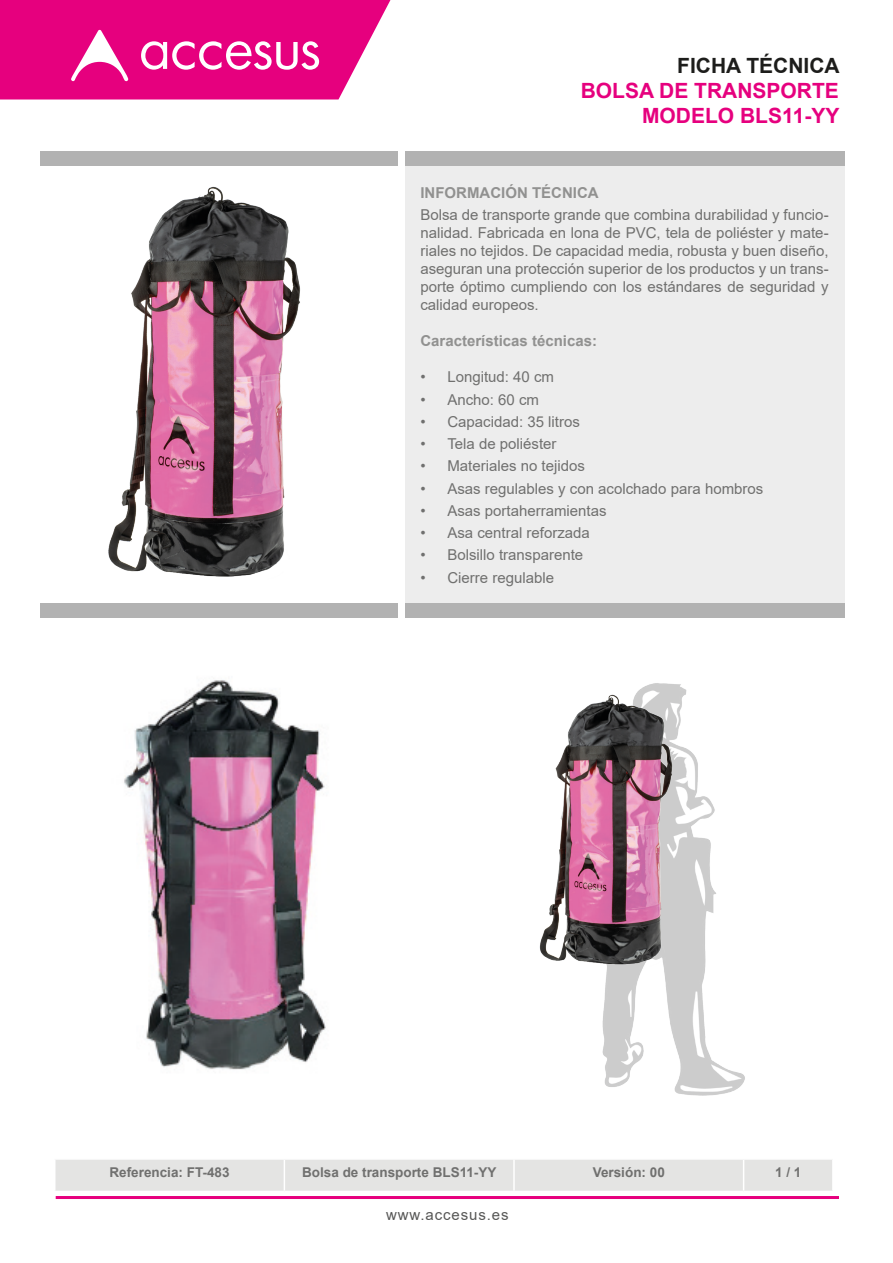
<style>
.page{position:relative;width:893px;height:1263px;background:#fff}
.page>*{position:absolute;margin:0;border:0;box-sizing:border-box;transform-origin:0 0}
.t1{font:700 21px "Arial";color:#e6007e}
.t2{font:700 21px "Arial";color:#1d1d1b}
.PÁRRAFO_NORMAL__ARIA{font:15px/18px "Arial";color:#70706f;text-align:justify}
.PÁRRAFO_NORMAL__ARIA-2{font:700 15px "Arial";color:#919190}
.VIÑETAS_PÁRRAFO_NORM{font:700 15px "Arial";color:#919190}
.t3{font:15px "Arial";letter-spacing:.06em;color:#575756}
.Texto_pie_de_pagina{font:700 13.5px "Arial";color:#70706f}
</style>
<div class="page">
<svg style="left:0;top:0;width:391px;height:99px;background:#e9238f"></svg>
<hr style="left:56px;top:1196px;width:783px;height:3px;background:#e6007e">
<img style="left:108px;top:186px;width:193px;height:391px">
<div style="left:405px;top:166px;width:439px;height:438px;background:#ededed"></div>
<div style="left:56px;top:1160px;width:776px;height:31px;background:#e4e4e3"></div>
<hr style="left:284px;top:1160px;width:1px;height:31px;background:#fff">
<hr style="left:513px;top:1160px;width:2px;height:31px;background:#fff">
<hr style="left:743px;top:1160px;width:1px;height:31px;background:#fff">
<div style="left:405px;top:152px;width:439px;height:14px;background:#b2b2b2"></div>
<div style="left:405px;top:603px;width:439px;height:14px;background:#b2b2b2"></div>
<div style="left:40px;top:152px;width:358px;height:14px;background:#b2b2b2"></div>
<div style="left:40px;top:603px;width:358px;height:14px;background:#b2b2b2"></div>
<img style="left:124px;top:680px;width:202px;height:390px">
<img style="left:446px;top:617px;width:398px;height:544px">
<img style="left:503px;top:667px;width:218px;height:327px">
<p class="t2" style="left:677px;top:50px;width:164px">FICHA TÉCNICA</p>
<p class="t1" style="left:581px;top:76px;width:260px">BOLSA DE TRANSPORTE</p>
<p class="t1" style="left:642px;top:101px;width:199px">MODELO BLS11-YY</p>
<p class="VIÑETAS_PÁRRAFO_NORM" style="left:420px;top:182px;width:180px">INFORMACIÓN TÉCNICA</p>
<p class="PÁRRAFO_NORMAL__ARIA" style="left:420px;top:206px;width:410px">Bolsa de transporte grande que combina durabilidad y funcio&shy;nalidad. Fabricada en lona de PVC, tela de poliéster y mate&shy;riales no tejidos. De capacidad media, robusta y buen diseño, aseguran una protección superior de los productos y un trans&shy;porte óptimo cumpliendo con los estándares de seguridad y calidad europeos.</p>
<p class="PÁRRAFO_NORMAL__ARIA-2" style="left:420px;top:330px;width:178px">Características técnicas:</p>
<p class="PÁRRAFO_NORMAL__ARIA" style="left:420px;top:368px;width:135px">• Longitud: 40 cm</p>
<p class="PÁRRAFO_NORMAL__ARIA" style="left:420px;top:390px;width:120px">• Ancho: 60 cm</p>
<p class="PÁRRAFO_NORMAL__ARIA" style="left:420px;top:412px;width:161px">• Capacidad: 35 litros</p>
<p class="PÁRRAFO_NORMAL__ARIA" style="left:420px;top:435px;width:138px">• Tela de poliéster</p>
<p class="PÁRRAFO_NORMAL__ARIA" style="left:420px;top:457px;width:166px">• Materiales no tejidos</p>
<p class="PÁRRAFO_NORMAL__ARIA" style="left:420px;top:479px;width:344px">• Asas regulables y con acolchado para hombros</p>
<p class="PÁRRAFO_NORMAL__ARIA" style="left:420px;top:501px;width:188px">• Asas portaherramientas</p>
<p class="PÁRRAFO_NORMAL__ARIA" style="left:420px;top:524px;width:171px">• Asa central reforzada</p>
<p class="PÁRRAFO_NORMAL__ARIA" style="left:420px;top:546px;width:164px">• Bolsillo transparente</p>
<p class="PÁRRAFO_NORMAL__ARIA" style="left:420px;top:568px;width:135px">• Cierre regulable</p>
<p class="Texto_pie_de_pagina" style="left:110px;top:1163px;width:122px">Referencia: FT-483</p>
<p class="Texto_pie_de_pagina" style="left:302px;top:1163px;width:196px">Bolsa de transporte BLS11-YY</p>
<p class="Texto_pie_de_pagina" style="left:593px;top:1163px;width:74px">Versión: 00</p>
<p class="Texto_pie_de_pagina" style="left:775px;top:1163px;width:28px">1 / 1</p>
<p class="t3" style="left:386px;top:1204px;width:124px">www.accesus.es</p>
</div>
